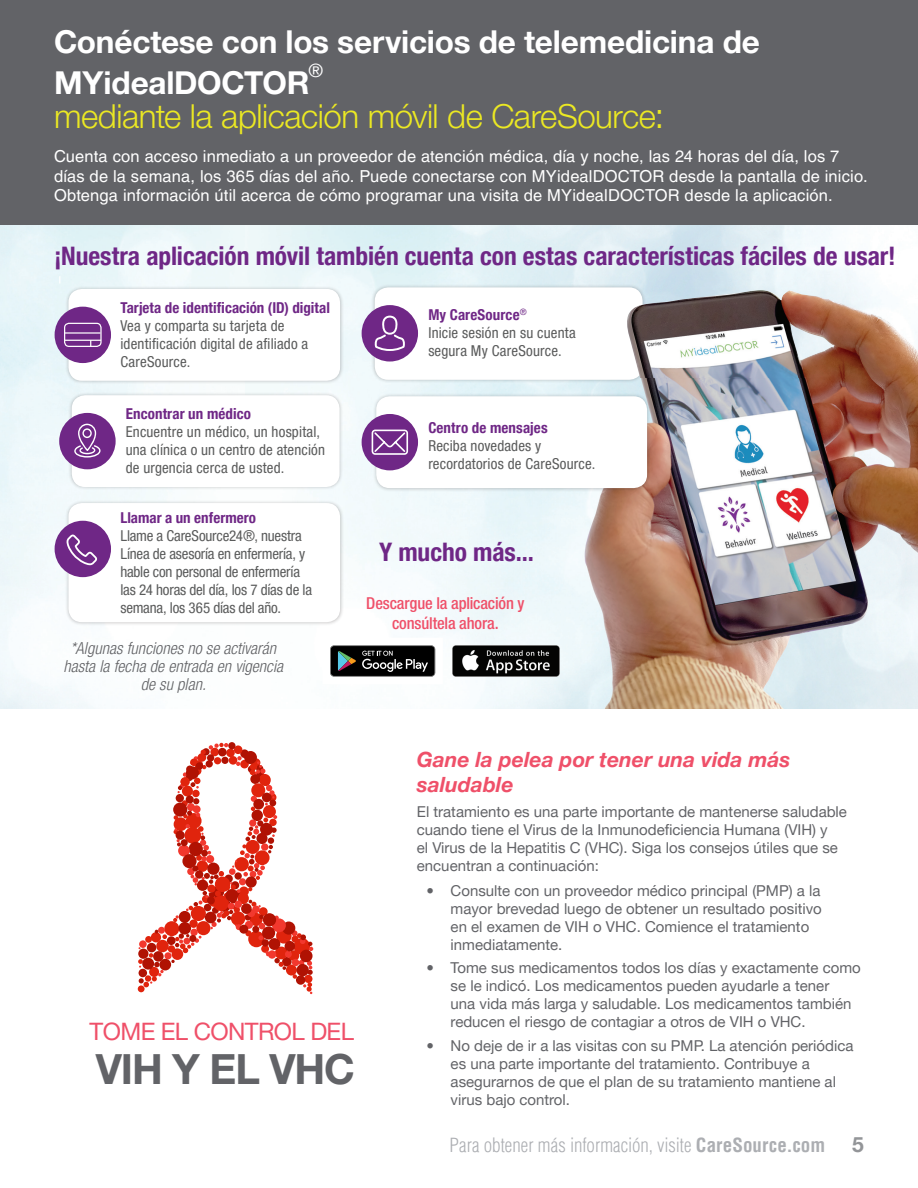
<style>
.page{position:relative;width:918px;height:1188px;background:#fff}
.page>*{position:absolute;margin:0;border:0;box-sizing:border-box;transform-origin:0 0}
.t1{font:700 41.55px "Helvetica Neue LT Pro";letter-spacing:-.025em;color:#626367}
.t2{font:300 33px "Helvetica Neue LT Pro";letter-spacing:-.015em;color:#ebe823}
.t3{font:700 31.5px/40.5px "Helvetica Neue LT Pro";letter-spacing:-.005em;color:#fff}
.t4{font:700 condensed 25.5px "Helvetica Neue LT Pro";color:#6f2786}
.t5{font:24px "Helvetica Neue LT Pro";letter-spacing:-.025em;color:#ef5069}
.t6{font:italic 700 21px/25.2px "Helvetica Neue LT Pro";color:#ef5069}
.t7{font:700 21px "Helvetica Neue LT Pro";color:#939598}
.t8{font:300 condensed 19.05px "Helvetica LT Pro";color:#acaeb2}
.t9{font:18.3px "Helvetica Neue LT Pro";color:#fff}
.t10{font:16.5px/19.8px "Helvetica LT Pro";letter-spacing:.01em;color:#fff}
.t11{font:italic 300 condensed 16.5px/18px "Helvetica Neue LT Pro";letter-spacing:.005em;color:#616265;text-align:center}
.t12{font:500 condensed 16.5px/19.8px "Helvetica Neue LT Pro";letter-spacing:-.01em;color:#ef5069;text-align:center}
.t13{font:15px/18px "Helvetica Neue LT Pro";color:#626367}
.t14{font:condensed 15px/18px "Helvetica Neue LT Pro";letter-spacing:.01em;color:#5a5b5b}
.t15{font:condensed 15px/18px "Helvetica Neue LT Pro";letter-spacing:-.015em;color:#5a5b5b}
.t16{font:700 condensed 15px "Helvetica Neue LT Pro";letter-spacing:.005em;color:#6f2786}
.s1{font-size:36px}
.s2{font-weight:700}
</style>
<div class="page">
<img style="left:0;top:225px;width:245px;height:483px">
<img style="left:245px;top:225px;width:673px;height:484px">
<div style="left:0;top:0;width:918px;height:225px;background:#626367"></div>
<div style="left:65px;top:500px;width:279px;height:126px;background:#231f20;opacity:.25"></div>
<div style="left:65px;top:285px;width:279px;height:99px;background:#231f20;opacity:.25"></div>
<div style="left:69px;top:289px;width:271px;height:92px;background:#fff;border-radius:14px"></div>
<svg style="left:322px;top:638px;width:121px;height:46px"></svg>
<img style="left:453px;top:645px;width:107px;height:32px">
<div style="left:55px;top:307px;width:56px;height:56px;background:#6f2786;border-radius:50%"></div>
<div style="left:69px;top:503px;width:271px;height:119px;background:#fff;border-radius:14px"></div>
<div style="left:55px;top:521px;width:56px;height:56px;background:#6f2786;border-radius:50%"></div>
<svg style="left:66px;top:535px;width:31px;height:30px"></svg>
<div style="left:64px;top:323px;width:38px;height:24px;border:1px solid #fff;border-radius:4px"></div>
<hr style="left:64px;top:332px;width:36px;height:2px;background:#fff">
<hr style="left:65px;top:340px;width:36px;height:1px;background:#fff">
<div style="left:371px;top:284px;width:275px;height:99px;background:#231f20;opacity:.25"></div>
<div style="left:375px;top:287px;width:268px;height:93px;background:#fff;border-radius:14px"></div>
<div style="left:362px;top:305px;width:56px;height:57px;background:#6f2786;border-radius:50%"></div>
<svg style="left:375px;top:316px;width:30px;height:35px"></svg>
<div style="left:68px;top:392px;width:275px;height:99px;background:#231f20;opacity:.25"></div>
<div style="left:72px;top:395px;width:268px;height:92px;background:#fff;border-radius:14px"></div>
<div style="left:59px;top:413px;width:57px;height:56px;background:#6f2786;border-radius:50%"></div>
<svg style="left:74px;top:424px;width:27px;height:34px"></svg>
<div style="left:373px;top:393px;width:277px;height:99px;background:#231f20;opacity:.25"></div>
<div style="left:376px;top:396px;width:271px;height:92px;background:#fff;border-radius:14px"></div>
<div style="left:362px;top:414px;width:56px;height:56px;background:#6f2786;border-radius:50%"></div>
<svg style="left:371px;top:429px;width:38px;height:26px"></svg>
<img style="left:627px;top:290px;width:291px;height:88px">
<svg style="left:138px;top:743px;width:175px;height:251px"></svg>
<h2 class="t3" style="left:54px;top:21px;width:707px">Conéctese con los servicios de telemedicina de<br>MYidealDOCTOR</h2>
<h2 class="t9" style="left:309px;top:60px;width:16px">®</h2>
<p class="t2" style="left:54px;top:97px;width:612px">mediante la aplicación móvil de CareSource<span class="s1">:</span></p>
<p class="t10" style="left:54px;top:146px;width:815px">Cuenta con acceso inmediato a un proveedor de atención médica, día y noche, las 24 horas del día, los 7 días de la semana, los 365 días del año. Puede conectarse con MYidealDOCTOR desde la pantalla de inicio.<br>Obtenga información útil acerca de cómo programar una visita de MYidealDOCTOR desde la aplicación.</p>
<h3 class="t4" style="left:54px;top:241px;width:843px">¡Nuestra aplicación móvil también cuenta con estas características fáciles de usar!</h3>
<h4 class="t16" style="left:120px;top:299px;width:211px">Tarjeta de identificación (ID) digital</h4>
<p class="t14" style="left:120px;top:317px;width:189px">Vea y comparta su tarjeta de identificación digital de afiliado a<br>CareSource.</p>
<h4 class="t16" style="left:428px;top:305px;width:100px">My CareSource<sup>®</sup></h4>
<p class="t14" style="left:428px;top:323px;width:149px">Inicie sesión en su cuenta segura My CareSource.</p>
<h4 class="t16" style="left:126px;top:405px;width:127px">Encontrar un médico</h4>
<p class="t14" style="left:126px;top:423px;width:201px">Encuentre un médico, un hospital, una clínica o un centro de atención de urgencia cerca de usted.</p>
<h4 class="t16" style="left:428px;top:418px;width:121px">Centro de mensajes</h4>
<p class="t14" style="left:428px;top:436px;width:168px">Reciba novedades y recordatorios de CareSource.</p>
<h4 class="t16" style="left:120px;top:509px;width:137px">Llamar a un enfermero</h4>
<p class="t15" style="left:120px;top:527px;width:193px">Llame a CareSource24®, nuestra<br>Línea de asesoría en enfermería, y hable con personal de enfermería las 24 horas del día, los 7 días de la semana, los 365 días del año.</p>
<p class="t11" style="left:64px;top:639px;width:221px">*Algunas funciones no se activarán hasta la fecha de entrada en vigencia de su plan.</p>
<p class="t4" style="left:379px;top:536px;width:156px">Y mucho más...</p>
<p class="t12" style="left:366px;top:593px;width:160px">Descargue la aplicación y consúltela ahora.</p>
<h2 class="t5" style="left:90px;top:1016px;width:266px">TOME EL CONTROL DEL</h2>
<h2 class="t1" style="left:96px;top:1044px;width:261px">VIH Y EL VHC</h2>
<p class="t6" style="left:417px;top:747px;width:375px">Gane la pelea por tener una vida más saludable</p>
<p class="t13" style="left:417px;top:802px;width:432px">El tratamiento es una parte importante de mantenerse saludable cuando tiene el Virus de la Inmunodeficiencia Humana (VIH) y<br>el Virus de la Hepatitis C (VHC). Siga los consejos útiles que se encuentran a continuación:</p>
<p class="t13" style="left:451px;top:881px;width:373px;text-indent:-24px">• Consulte con un proveedor médico principal (PMP) a la mayor brevedad luego de obtener un resultado positivo en el examen de VIH o VHC. Comience el tratamiento inmediatamente.</p>
<p class="t13" style="left:451px;top:959px;width:412px;text-indent:-24px">• Tome sus medicamentos todos los días y exactamente como se le indicó. Los medicamentos pueden ayudarle a tener<br>una vida más larga y saludable. Los medicamentos también reducen el riesgo de contagiar a otros de VIH o VHC.</p>
<p class="t13" style="left:451px;top:1036px;width:404px;text-indent:-24px">• No deje de ir a las visitas con su PMP. La atención periódica es una parte importante del tratamiento. Contribuye a asegurarnos de que el plan de su tratamiento mantiene al virus bajo control.</p>
<p class="t8" style="left:450px;top:1133px;width:377px">Para obtener más información, visite <span class="s2">CareSource.com</span></p>
<h3 class="t7" style="left:852px;top:1132px;width:13px">5</h3>
</div>
